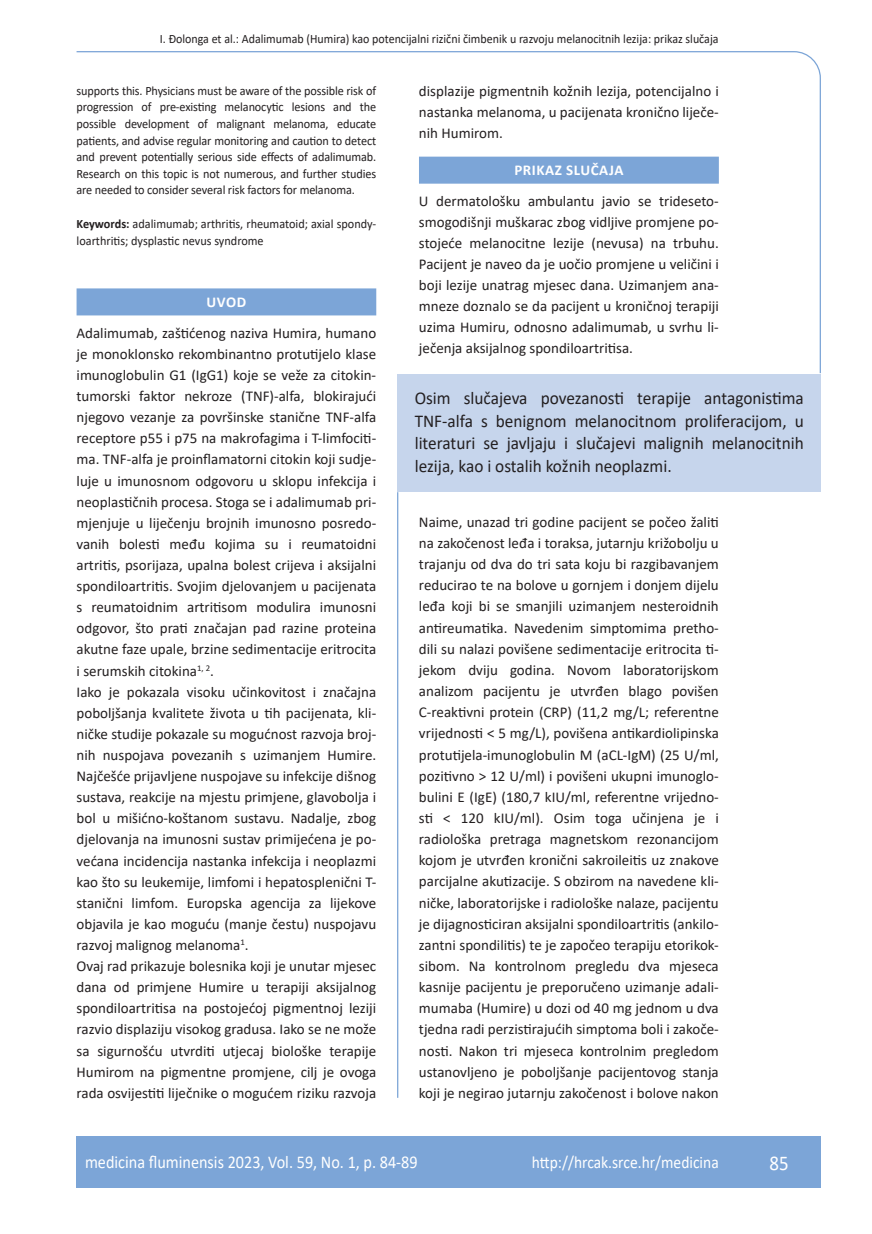
<style>
.page{position:relative;width:872px;height:1234px;background:#fff}
.page>*{position:absolute;margin:0;border:0;box-sizing:border-box;transform-origin:0 0}
.t1{font:21px "Calibri";color:#fff;scale:.9 1}
.t2{font:18px/22.5px "Calibri";color:#231f20;text-align:justify;scale:.96 1}
.t3{font:18px "Calibri";color:#fff;scale:.9 1}
.t4{font:17.25px "Calibri";color:#fff;scale:.9 1}
.t5{font:15px/21.1px "Calibri";color:#231f20;text-align:justify}
.t6{font:700 15px "Calibri";letter-spacing:.04em;color:#fff}
.t7{font:12.75px/16.6px "Calibri";color:#231f20;text-align:justify;scale:.96 1}
.t8{font:12.75px "Calibri";color:#231f20;scale:.94 1}
.s1{font-weight:700}
</style>
<div class="page">
<svg style="left:76px;top:51px;width:745px;height:323px"></svg>
<hr style="left:397px;top:492px;width:1px;height:605px;background:#7ca5d7">
<div style="left:77px;top:1135px;width:744px;height:51px;background:#7ca5d7"></div>
<div style="left:77px;top:288px;width:299px;height:27px;background:#7ca5d7"></div>
<div style="left:398px;top:374px;width:423px;height:117px;background:#c6d5ec"></div>
<div style="left:419px;top:157px;width:300px;height:27px;background:#7ca5d7"></div>
<p class="t8" style="left:160px;top:29px;width:596px">I. Đolonga et al.: Adalimumab (Humira) kao potencijalni rizični čimbenik u razvoju melanocitnih lezija: prikaz slučaja</p>
<p class="t7" style="left:77px;top:82px;width:314px">supports this. Physicians must be aware of the possible risk of progression of pre-existing melanocytic lesions and the possible development of malignant melanoma, educate patients, and advise regular monitoring and caution to detect and prevent potentially serious side effects of adalimumab.<br>Research on this topic is not numerous, and further studies are needed to consider several risk factors for melanoma.</p>
<p class="t7" style="left:77px;top:215px;width:314px"><span class="s1">Keywords:</span> adalimumab; arthritis, rheumatoid; axial spondy&shy;loarthritis; dysplastic nevus syndrome</p>
<p class="t6" style="left:206px;top:291px;width:41px">UVOD</p>
<p class="t5" style="left:77px;top:322px;width:301px;text-align:left">Adalimumab, zaštićenog naziva Humira, humano je monoklonsko rekombinantno protutijelo klase imunoglobulin G1 (IgG1) koje se veže za citokin&shy;tumorski faktor nekroze (TNF)-alfa, blokirajući njegovo vezanje za površinske stanične TNF-alfa receptore p55 i p75 na makrofagima i T-limfociti&shy;ma. TNF-alfa je proinflamatorni citokin koji sudje&shy;luje u imunosnom odgovoru u sklopu infekcija i neoplastičnih procesa. Stoga se i adalimumab pri&shy;mjenjuje u liječenju brojnih imunosno posredo&shy;vanih bolesti među kojima su i reumatoidni artritis, psorijaza, upalna bolest crijeva i aksijalni spondiloartritis. Svojim djelovanjem u pacijenata s reumatoidnim artritisom modulira imunosni odgovor, što prati značajan pad razine proteina akutne faze upale, brzine sedimentacije eritrocita i serumskih citokina<sup>1,</sup> <sup>2</sup>.<br>Iako je pokazala visoku učinkovitost i značajna poboljšanja kvalitete života u tih pacijenata, kli&shy;ničke studije pokazale su mogućnost razvoja broj&shy;nih nuspojava povezanih s uzimanjem Humire.<br>Najčešće prijavljene nuspojave su infekcije dišnog sustava, reakcije na mjestu primjene, glavobolja i bol u mišićno-koštanom sustavu. Nadalje, zbog djelovanja na imunosni sustav primijećena je po&shy;većana incidencija nastanka infekcija i neoplazmi kao što su leukemije, limfomi i hepatosplenični T&shy;stanični limfom. Europska agencija za lijekove objavila je kao moguću (manje čestu) nuspojavu razvoj malignog melanoma<sup>1</sup>.<br>Ovaj rad prikazuje bolesnika koji je unutar mjesec dana od primjene Humire u terapiji aksijalnog spondiloartritisa na postojećoj pigmentnoj leziji razvio displaziju visokog gradusa. Iako se ne može sa sigurnošću utvrditi utjecaj biološke terapije Humirom na pigmentne promjene, cilj je ovoga rada osvijestiti liječnike o mogućem riziku razvoja</p>
<p class="t5" style="left:419px;top:80px;width:301px">displazije pigmentnih kožnih lezija, potencijalno i nastanka melanoma, u pacijenata kronično liječe&shy;nih Humirom.</p>
<p class="t6" style="left:514px;top:160px;width:111px">PRIKAZ SLUČAJA</p>
<p class="t5" style="left:419px;top:190px;width:301px">U dermatološku ambulantu javio se trideseto&shy;smogodišnji muškarac zbog vidljive promjene po&shy;stojeće melanocitne lezije (nevusa) na trbuhu.<br>Pacijent je naveo da je uočio promjene u veličini i boji lezije unatrag mjesec dana. Uzimanjem ana&shy;mneze doznalo se da pacijent u kroničnoj terapiji uzima Humiru, odnosno adalimumab, u svrhu li&shy;ječenja aksijalnog spondiloartritisa.</p>
<p class="t2" style="left:415px;top:386px;width:407px">Osim slučajeva povezanosti terapije antagonistima TNF-alfa s benignom melanocitnom proliferacijom, u literaturi se javljaju i slučajevi malignih melanocitnih lezija, kao i ostalih kožnih neoplazmi.</p>
<p class="t5" style="left:419px;top:511px;width:301px">Naime, unazad tri godine pacijent se počeo žaliti na zakočenost leđa i toraksa, jutarnju križobolju u trajanju od dva do tri sata koju bi razgibavanjem reducirao te na bolove u gornjem i donjem dijelu leđa koji bi se smanjili uzimanjem nesteroidnih antireumatika. Navedenim simptomima pretho&shy;dili su nalazi povišene sedimentacije eritrocita ti&shy;jekom dviju godina. Novom laboratorijskom analizom pacijentu je utvrđen blago povišen C-reaktivni protein (CRP) (11,2 mg/L; referentne vrijednosti &lt; 5 mg/L), povišena antikardiolipinska protutijela-imunoglobulin M (aCL-IgM) (25 U/ml, pozitivno &gt; 12 U/ml) i povišeni ukupni imunoglo&shy;bulini E (IgE) (180,7 kIU/ml, referentne vrijedno&shy;sti &lt; 120 kIU/ml). Osim toga učinjena je i radiološka pretraga magnetskom rezonancijom kojom je utvrđen kronični sakroileitis uz znakove parcijalne akutizacije. S obzirom na navedene kli&shy;ničke, laboratorijske i radiološke nalaze, pacijentu je dijagnosticiran aksijalni spondiloartritis (ankilo&shy;zantni spondilitis) te je započeo terapiju etorikok&shy;sibom. Na kontrolnom pregledu dva mjeseca kasnije pacijentu je preporučeno uzimanje adali&shy;mumaba (Humire) u dozi od 40 mg jednom u dva tjedna radi perzistirajućih simptoma boli i zakoče&shy;nosti. Nakon tri mjeseca kontrolnim pregledom ustanovljeno je poboljšanje pacijentovog stanja koji je negirao jutarnju zakočenost i bolove nakon</p>
<p class="t3" style="left:85px;top:1149px;width:371px">medicina fluminensis 2023, Vol. 59, No. 1, p. 84-89</p>
<p class="t4" style="left:532px;top:1150px;width:209px">http://hrcak.srce.hr/medicina</p>
<h1 class="t1" style="left:769px;top:1147px;width:23px">85</h1>
</div>
